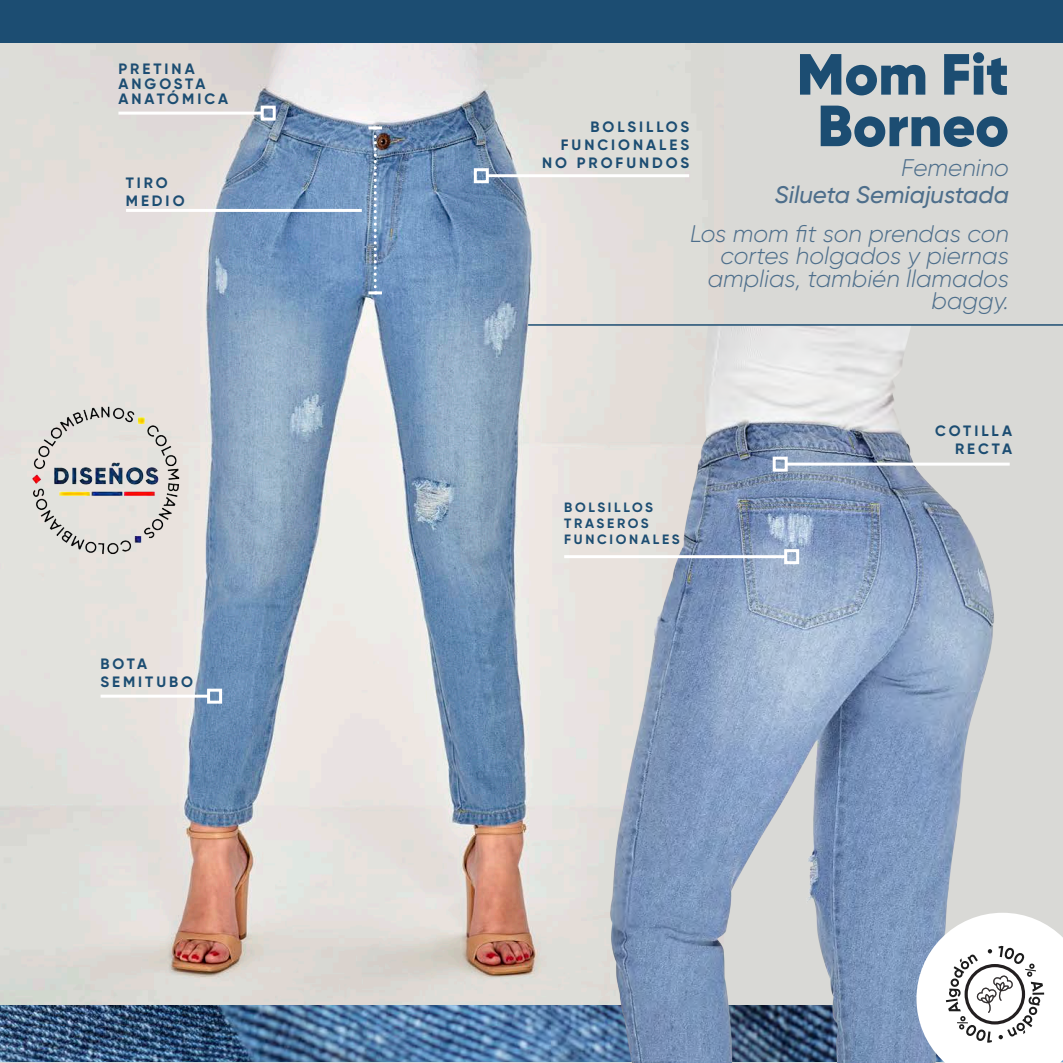
<style>
.page{position:relative;width:1063px;height:1063px;background:#d9d9d6}
.page>*{position:absolute;margin:0;border:0;box-sizing:border-box;transform-origin:0 0}
.t1{font:900 57.9px "Gilroy";color:#1c4d72}
.t2{font:italic 300 24px/22.5px "Gilroy";color:#4d6e8b;text-align:right}
.t3{font:italic 500 24px "Gilroy";color:#4d6e8b}
.t4{font:700 15px "Gilroy";letter-spacing:.2em;color:#1c4d72}
.t5{font:700 13.5px "Gilroy";letter-spacing:.2em;color:#1c4d72}
</style>
<div class="page">
<img style="left:0;top:42px;width:724px;height:944px">
<hr style="left:118px;top:112px;width:144px;height:3px;background:#fff">
<div style="left:261px;top:106px;width:15px;height:15px;border:3px solid #fff"></div>
<hr style="left:126px;top:209px;width:236px;height:3px;background:#fff">
<hr style="left:101px;top:695px;width:108px;height:3px;background:#fff">
<div style="left:207px;top:689px;width:15px;height:15px;border:3px solid #fff"></div>
<hr style="left:487px;top:174px;width:202px;height:3px;background:#fff">
<div style="left:474px;top:168px;width:15px;height:15px;border:3px solid #fff"></div>
<svg style="left:374px;top:129px;width:3px;height:162px"></svg>
<hr style="left:368px;top:291px;width:14px;height:3px;background:#fff">
<hr style="left:368px;top:126px;width:14px;height:3px;background:#fff">
<img style="left:0;top:1005px;width:404px;height:57px">
<div style="left:0;top:0;width:1063px;height:42px;background:#1c4d72"></div>
<img style="left:31px;top:405px;width:151px;height:152px">
<img style="left:404px;top:326px;width:606px;height:737px">
<hr style="left:786px;top:463px;width:224px;height:3px;background:#fff">
<div style="left:773px;top:457px;width:15px;height:15px;border:3px solid #fff"></div>
<hr style="left:564px;top:555px;width:222px;height:3px;background:#fff">
<div style="left:784px;top:549px;width:15px;height:15px;border:3px solid #fff"></div>
<hr style="left:528px;top:324px;width:535px;height:2px;background:#1c4d72">
<svg style="left:916px;top:913px;width:147px;height:150px;background:#dfe1e4"></svg>
<p class="t4" style="left:118px;top:59px;width:78px">PRETINA</p>
<p class="t4" style="left:118px;top:74px;width:89px">ANGOSTA</p>
<p class="t4" style="left:118px;top:89px;width:111px">ANATÓMICA</p>
<p class="t4" style="left:126px;top:173px;width:44px">TIRO</p>
<p class="t4" style="left:126px;top:191px;width:60px">MEDIO</p>
<p class="t4" style="left:100px;top:654px;width:48px">BOTA</p>
<p class="t4" style="left:100px;top:672px;width:94px">SEMITUBO</p>
<p class="t1" style="left:797px;top:38px;width:214px">Mom Fit</p>
<p class="t1" style="left:817px;top:89px;width:193px">Borneo</p>
<p class="t2" style="left:901px;top:156px;width:109px">Femenino</p>
<p class="t3" style="left:775px;top:179px;width:236px">Silueta Semiajustada</p>
<p class="t2" style="left:690px;top:222px;width:320px">Los mom fit son prendas con cortes holgados y piernas amplias, también llamados baggy.</p>
<p class="t4" style="left:590px;top:117px;width:100px">BOLSILLOS</p>
<p class="t4" style="left:561px;top:135px;width:130px">FUNCIONALES</p>
<p class="t4" style="left:542px;top:153px;width:149px">NO PROFUNDOS</p>
<p class="t5" style="left:564px;top:499px;width:90px">BOLSILLOS</p>
<p class="t5" style="left:564px;top:515px;width:86px">TRASEROS</p>
<p class="t5" style="left:564px;top:531px;width:117px">FUNCIONALES</p>
<p class="t4" style="left:935px;top:421px;width:78px">COTILLA</p>
<p class="t4" style="left:955px;top:439px;width:59px">RECTA</p>
</div>
